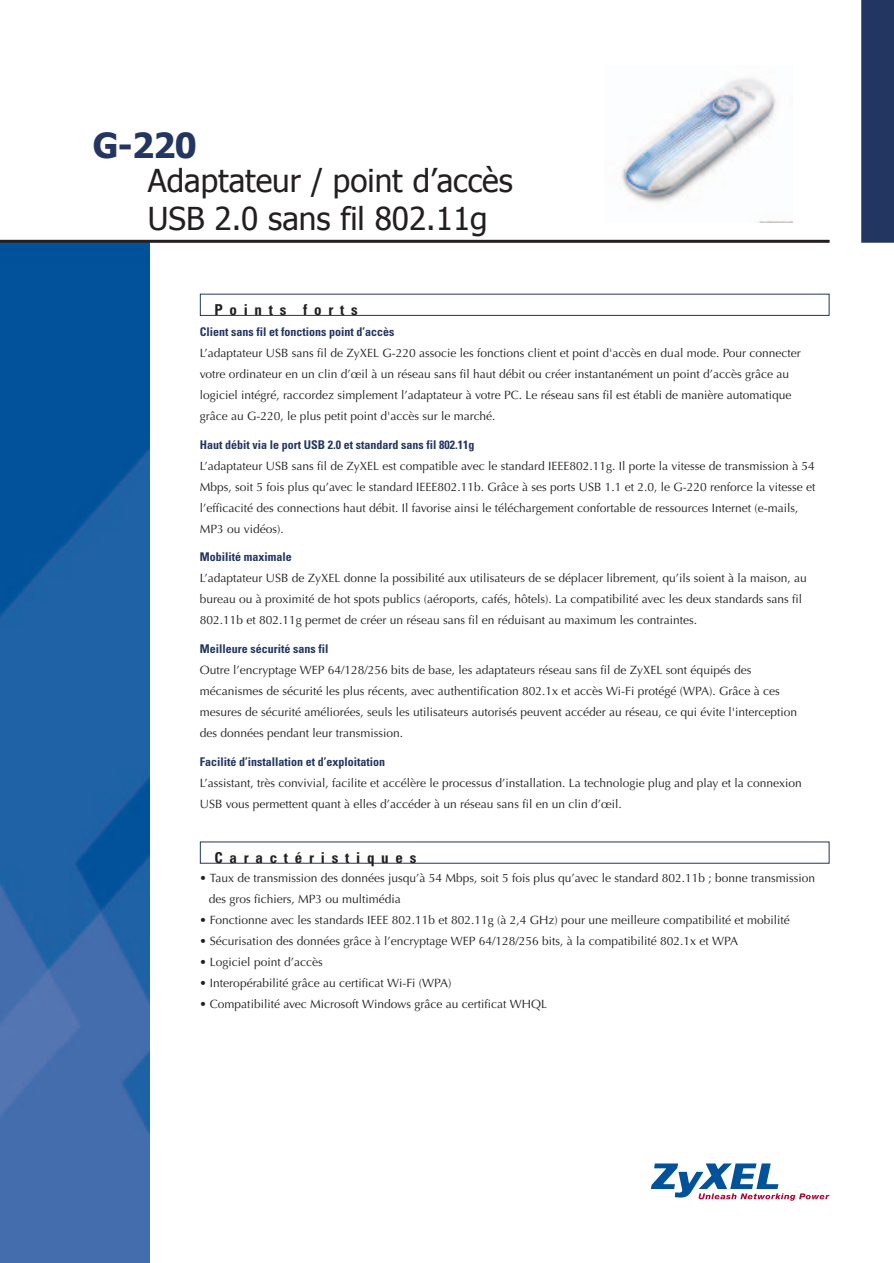
<style>
.page{position:relative;width:894px;height:1263px;background:#fff}
.page>*{position:absolute;margin:0;border:0;box-sizing:border-box;transform-origin:0 0}
.t1{font:700 34.5px "Tahoma";color:#233661}
.t2{font:31.5px/37.8px "Tahoma";color:#231f20}
.t3{font:700 condensed 15px "Univers";letter-spacing:.45em;color:#231f20}
.t4{font:12px/21px "Optima";color:#231f20}
.t5{font:700 condensed 12px "Univers";color:#233661}
</style>
<div class="page">
<svg style="left:651px;top:1163px;width:178px;height:37px"></svg>
<img style="left:621px;top:78px;width:172px;height:145px">
<img style="left:0;top:244px;width:149px;height:1018px">
<div style="left:861px;top:0;width:33px;height:243px;background:#233661"></div>
<svg style="left:0;top:239px;width:830px;height:5px"></svg>
<h1 class="t1" style="left:93px;top:121px;width:105px">G-220</h1>
<h2 class="t2" style="left:148px;top:160px;width:366px">Adaptateur / point d’accès<br>USB 2.0 sans fil 802.11g</h2>
<p class="t3" style="left:214px;top:300px;width:145px">Points forts</p>
<p class="t5" style="left:200px;top:324px;width:196px">Client sans fil et fonctions point d’accès</p>
<p class="t4" style="left:200px;top:343px;width:603px">L’adaptateur USB sans fil de ZyXEL G-220 associe les fonctions client et point d'accès en dual mode. Pour connecter votre ordinateur en un clin d’œil à un réseau sans fil haut débit ou créer instantanément un point d’accès grâce au logiciel intégré, raccordez simplement l’adaptateur à votre PC. Le réseau sans fil est établi de manière automatique grâce au G-220, le plus petit point d'accès sur le marché.</p>
<p class="t5" style="left:200px;top:437px;width:276px">Haut débit via le port USB 2.0 et standard sans fil 802.11g</p>
<p class="t4" style="left:200px;top:455px;width:617px">L’adaptateur USB sans fil de ZyXEL est compatible avec le standard IEEE802.11g. Il porte la vitesse de transmission à 54<br>Mbps, soit 5 fois plus qu’avec le standard IEEE802.11b. Grâce à ses ports USB 1.1 et 2.0, le G-220 renforce la vitesse et l’efficacité des connections haut débit. Il favorise ainsi le téléchargement confortable de ressources Internet (e-mails, MP3 ou vidéos).</p>
<p class="t5" style="left:200px;top:549px;width:94px">Mobilité maximale</p>
<p class="t4" style="left:200px;top:568px;width:608px">L’adaptateur USB de ZyXEL donne la possibilité aux utilisateurs de se déplacer librement, qu’ils soient à la maison, au bureau ou à proximité de hot spots publics (aéroports, cafés, hôtels). La compatibilité avec les deux standards sans fil<br>802.11b et 802.11g permet de créer un réseau sans fil en réduisant au maximum les contraintes.</p>
<p class="t5" style="left:200px;top:641px;width:130px">Meilleure sécurité sans fil</p>
<p class="t4" style="left:200px;top:659px;width:599px">Outre l’encryptage WEP 64/128/256 bits de base, les adaptateurs réseau sans fil de ZyXEL sont équipés des mécanismes de sécurité les plus récents, avec authentification 802.1x et accès Wi-Fi protégé (WPA). Grâce à ces mesures de sécurité améliorées, seuls les utilisateurs autorisés peuvent accéder au réseau, ce qui évite l'interception des données pendant leur transmission.</p>
<p class="t5" style="left:200px;top:753px;width:187px">Facilité d’installation et d’exploitation</p>
<p class="t4" style="left:200px;top:772px;width:603px">L’assistant, très convivial, facilite et accélère le processus d’installation. La technologie plug and play et la connexion<br>USB vous permettent quant à elles d’accéder à un réseau sans fil en un clin d’œil.</p>
<p class="t3" style="left:214px;top:848px;width:204px">Caractéristiques</p>
<p class="t4" style="left:209px;top:867px;width:608px;text-indent:-10px">• Taux de transmission des données jusqu’à 54 Mbps, soit 5 fois plus qu’avec le standard 802.11b ; bonne transmission des gros fichiers, MP3 ou multimédia</p>
<p class="t4" style="left:199px;top:909px;width:592px">• Fonctionne avec les standards IEEE 802.11b et 802.11g (à 2,4 GHz) pour une meilleure compatibilité et mobilité</p>
<p class="t4" style="left:199px;top:930px;width:540px">• Sécurisation des données grâce à l’encryptage WEP 64/128/256 bits, à la compatibilité 802.1x et WPA</p>
<p class="t4" style="left:199px;top:951px;width:125px">• Logiciel point d’accès</p>
<p class="t4" style="left:199px;top:972px;width:254px">• Interopérabilité grâce au certificat Wi-Fi (WPA)</p>
<p class="t4" style="left:199px;top:993px;width:349px">• Compatibilité avec Microsoft Windows grâce au certificat WHQL</p>
</div>
